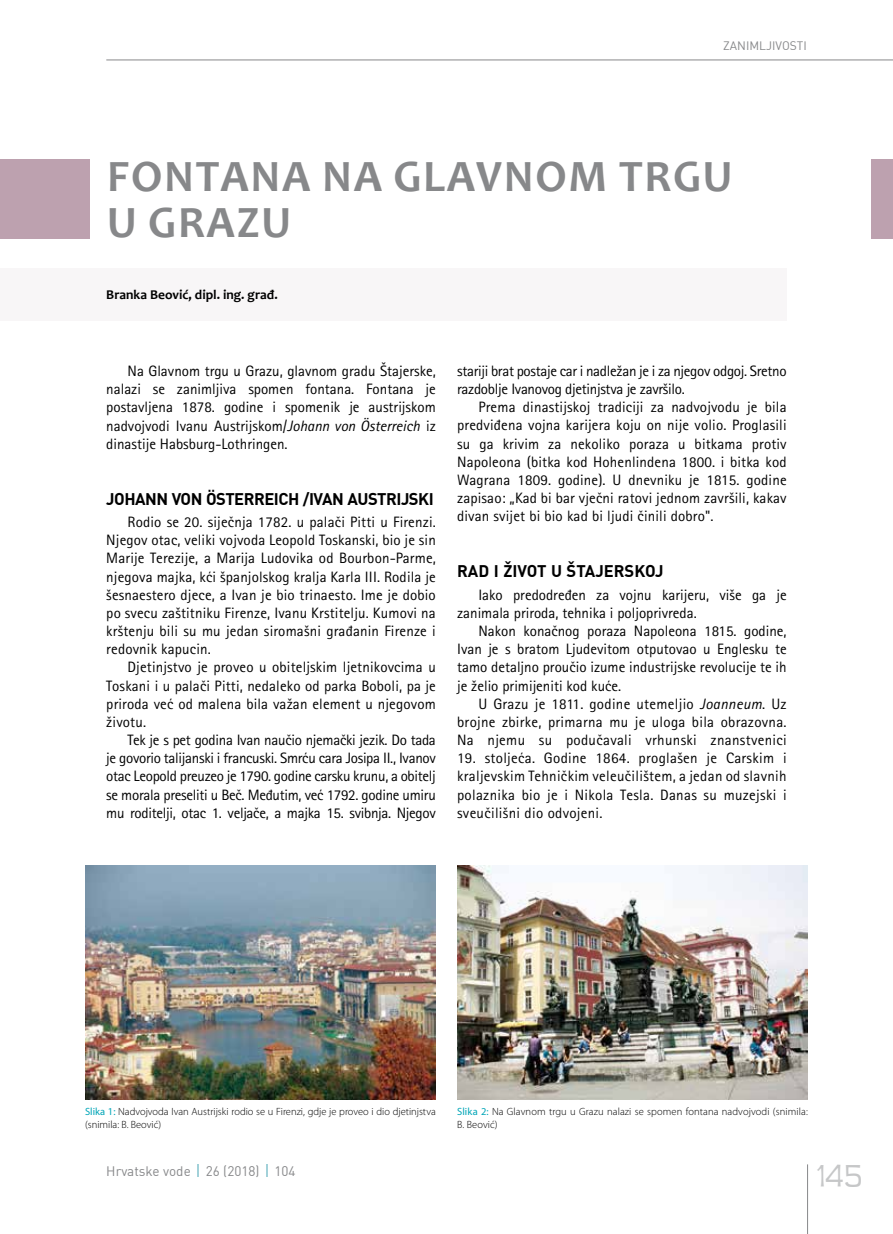
<style>
.page{position:relative;width:893px;height:1234px;background:#fff}
.page>*{position:absolute;margin:0;border:0;box-sizing:border-box;transform-origin:0 0}
.t1{font:700 45px/45px "Candara";letter-spacing:.04em;color:#87888a}
.t2{font:300 36px "Teen";color:#c6c7c8}
.t3{font:700 16.5px "DIN";letter-spacing:-.03em;color:#000}
.t4{font:700 16.5px "DIN";color:#000}
.t5{font:15px/18.1px "Rotis Sans Serifklemy";color:#000;text-align:justify}
.t6{font:15px/18.1px "Rotis Sans Serifklemy";letter-spacing:-.02em;color:#000}
.t7{font:700 13.5px "Candara";color:#000}
.t8{font:13.5px "DIN";color:#87888a}
.t9{font:12px "DIN";color:#87888a}
.t10{font:300 10.5px/12px "Myriad Pro";color:#000}
.s1{font-style:italic}
.s2{font-weight:400;color:#00a5b7}
</style>
<div class="page">
<hr style="left:807px;top:1164px;width:1px;height:69px;background:#87888a">
<hr style="left:106px;top:60px;width:787px;height:1px;background:#87888a">
<svg style="left:198px;top:1164px;width:1px;height:12px"></svg>
<svg style="left:266px;top:1164px;width:2px;height:12px"></svg>
<div style="left:0;top:268px;width:787px;height:52px;background:#f8f6f7"></div>
<div style="left:872px;top:159px;width:21px;height:79px;background:#bda1af"></div>
<div style="left:0;top:159px;width:89px;height:79px;background:#bda1af"></div>
<img style="left:85px;top:865px;width:351px;height:233px">
<img style="left:457px;top:865px;width:350px;height:233px">
<p class="t9" style="left:723px;top:37px;width:85px">ZANIMLJIVOSTI</p>
<h1 class="t1" style="left:107px;top:154px;width:621px">FONTANA NA GLAVNOM TRGU<br>U GRAZU</h1>
<p class="t7" style="left:106px;top:286px;width:173px">BRANKA BEOVIĆ, DIPL. ING. GRAĐ.</p>
<p class="t5" style="left:106px;top:362px;width:331px;text-indent:21px">Na Glavnom trgu u Grazu, glavnom gradu Štajerske, nalazi se zanimljiva spomen fontana. Fontana je postavljena 1878. godine i spomenik je austrijskom nadvojvodi Ivanu Austrijskom/<span class="s1">Johann von Österreich</span> iz dinastije Habsburg-Lothringen.</p>
<p class="t3" style="left:106px;top:487px;width:329px">JOHANN VON ÖSTERREICH /IVAN AUSTRIJSKI</p>
<p class="t5" style="left:106px;top:512px;width:331px;text-indent:21px">Rodio se 20. siječnja 1782. u palači Pitti u Firenzi.<br>Njegov otac, veliki vojvoda Leopold Toskanski, bio je sin Marije Terezije, a Marija Ludovika od Bourbon-Parme, njegova majka, kći španjolskog kralja Karla III. Rodila je šesnaestero djece, a Ivan je bio trinaesto. Ime je dobio po svecu zaštitniku Firenze, Ivanu Krstitelju. Kumovi na krštenju bili su mu jedan siromašni građanin Firenze i redovnik kapucin.</p>
<p class="t5" style="left:106px;top:658px;width:331px;text-indent:21px">Djetinjstvo je proveo u obiteljskim ljetnikovcima u Toskani i u palači Pitti, nedaleko od parka Boboli, pa je priroda već od malena bila važan element u njegovom životu.</p>
<p class="t5" style="left:106px;top:730px;width:331px;text-indent:21px">Tek je s pet godina Ivan naučio njemački jezik. Do tada je govorio talijanski i francuski. Smrću cara Josipa II., Ivanov otac Leopold preuzeo je 1790. godine carsku krunu, a obitelj se morala preseliti u Beč. Međutim, već 1792. godine umiru mu roditelji, otac 1. veljače, a majka 15. svibnja. Njegov</p>
<p class="t6" style="left:457px;top:361px;width:331px">stariji brat postaje car i nadležan je i za njegov odgoj. Sretno razdoblje Ivanovog djetinjstva je završilo.</p>
<p class="t5" style="left:457px;top:398px;width:331px;text-indent:21px">Prema dinastijskoj tradiciji za nadvojvodu je bila predviđena vojna karijera koju on nije volio. Proglasili su ga krivim za nekoliko poraza u bitkama protiv Napoleona (bitka kod Hohenlindena 1800. i bitka kod Wagrana 1809. godine). U dnevniku je 1815. godine zapisao: „Kad bi bar vječni ratovi jednom završili, kakav divan svijet bi bio kad bi ljudi činili dobro".</p>
<p class="t4" style="left:457px;top:560px;width:208px">RAD I ŽIVOT U ŠTAJERSKOJ</p>
<p class="t5" style="left:457px;top:585px;width:331px;text-indent:21px">Iako predodređen za vojnu karijeru, više ga je zanimala priroda, tehnika i poljoprivreda.</p>
<p class="t5" style="left:457px;top:621px;width:331px;text-indent:21px">Nakon konačnog poraza Napoleona 1815. godine, Ivan je s bratom Ljudevitom otputovao u Englesku te tamo detaljno proučio izume industrijske revolucije te ih je želio primijeniti kod kuće.</p>
<p class="t5" style="left:457px;top:694px;width:331px;text-indent:21px">U Grazu je 1811. godine utemeljio <span class="s1">Joanneum</span>. Uz brojne zbirke, primarna mu je uloga bila obrazovna.<br>Na njemu su podučavali vrhunski znanstvenici</p>
<p class="t5" style="left:457px;top:748px;width:331px">19. stoljeća. Godine 1864. proglašen je Carskim i kraljevskim Tehničkim veleučilištem, a jedan od slavnih polaznika bio je i Nikola Tesla. Danas su muzejski i sveučilišni dio odvojeni.</p>
<p class="t10" style="left:85px;top:1105px;width:352px"><span class="s2">Slika 1:</span> Nadvojvoda Ivan Austrijski rodio se u Firenzi, gdje je proveo i dio djetinjstva (snimila: B. Beović)</p>
<p class="t10" style="left:457px;top:1105px;width:352px"><span class="s2">Slika 2:</span> Na Glavnom trgu u Grazu nalazi se spomen fontana nadvojvodi (snimila:<br>B. Beović)</p>
<p class="t8" style="left:106px;top:1161px;width:191px">Hrvatske vode 26 (2018) 104</p>
<h2 class="t2" style="left:816px;top:1156px;width:47px">145</h2>
</div>
